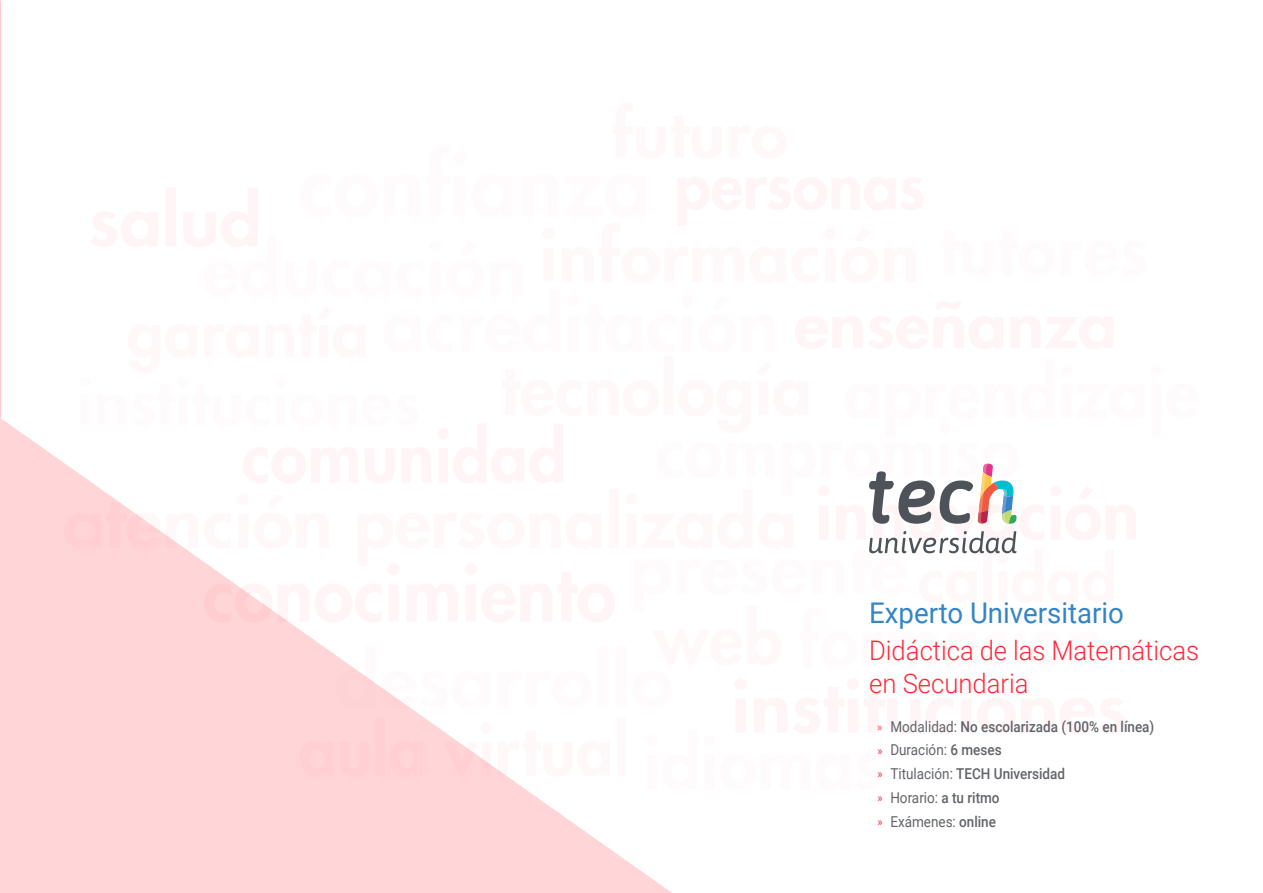
<style>
.page{position:relative;width:1263px;height:893px;background:#fff}
.page>*{position:absolute;margin:0;border:0;box-sizing:border-box;transform-origin:0 0}
.t1{font:28.5px "Roboto";color:#3585c6}
.t2{font:300 27px/33px "Roboto";color:#ff293a;scale:.95 1}
.t3{font:500 15px/23.7px "Roboto";color:#61646a;scale:.9 1}
.s1{font-family:"Myriad Pro";font-weight:400;font-size:12px;color:#ff293a}
.s2{font-weight:400}
.s3{font-weight:400;font-size:12px;color:#ff293a}
</style>
<div class="page">
<svg style="left:0;top:418px;width:672px;height:475px;background:#ffd9db"></svg>
<svg style="left:64px;top:418px;width:953px;height:372px"></svg>
<h1 class="t1" style="left:869px;top:593px;width:256px">Experto Universitario</h1>
<h2 class="t2" style="left:869px;top:633px;width:349px">Didáctica de las Matemáticas en Secundaria</h2>
<p class="t3" style="left:877px;top:714px;width:309px"><span class="s1">»</span> <span class="s2">Modalidad:</span> No escolarizada (100% en línea) <span class="s3">»</span> <span class="s2">Duración:</span> 6 meses<br><span class="s3">»</span> <span class="s2">Titulación:</span> TECH Universidad<br><span class="s3">»</span> <span class="s2">Horario:</span> a tu ritmo<br><span class="s3">»</span> <span class="s2">Exámenes:</span> online</p>
</div>
